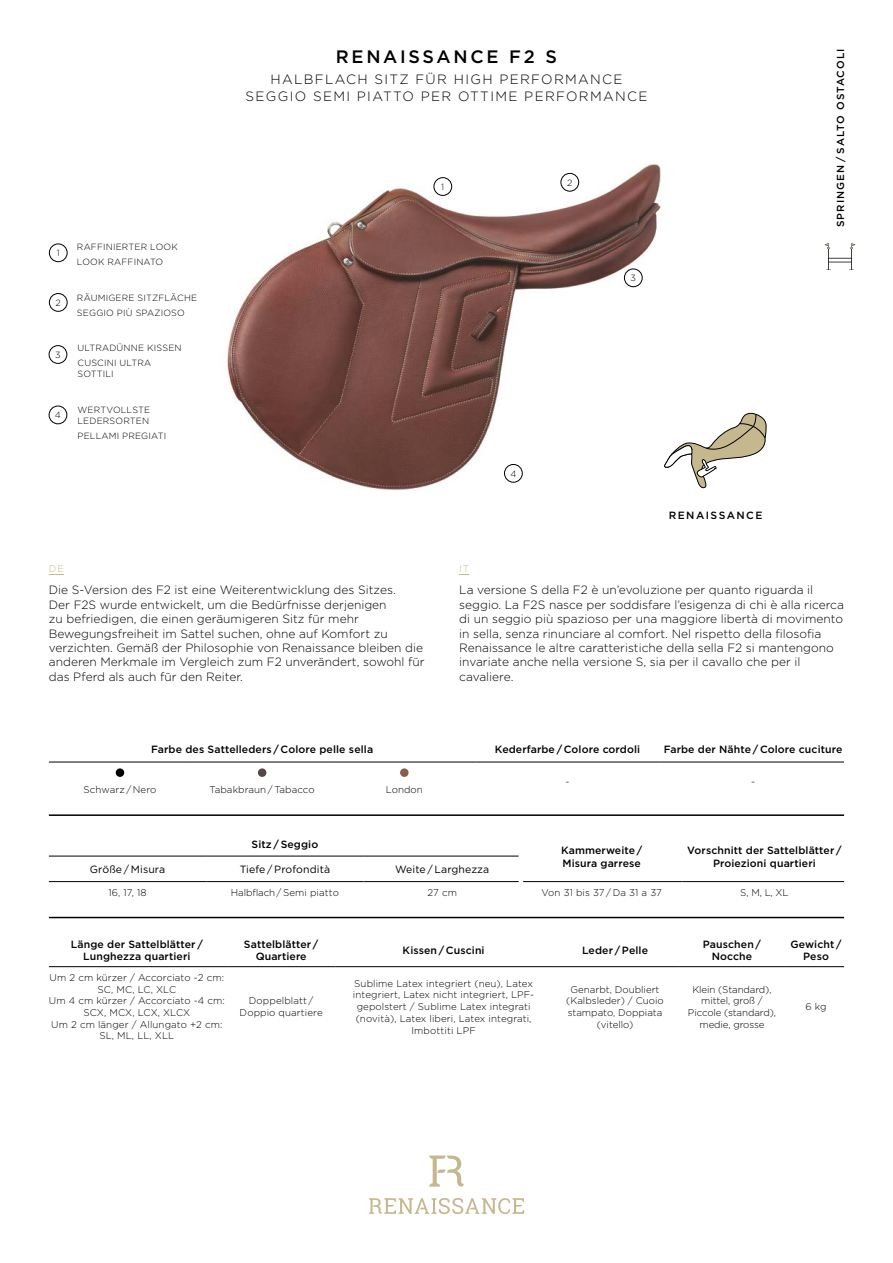
<style>
.page{position:relative;width:893px;height:1263px;background:#fff}
.page>*{position:absolute;margin:0;border:0;box-sizing:border-box;transform-origin:0 0}
.t1{font:500 18px "Gotham";letter-spacing:.15em;color:#000}
.t2{font:300 13.5px/16.5px "Gotham";letter-spacing:.1em;color:#000;text-align:center}
.t3{font:300 12px/14.4px "Gotham";color:#000}
.t4{font:500 10.5px/12.6px "Gotham";letter-spacing:.01em;color:#000;text-align:center}
.t5{font:10.5px "Gotham";letter-spacing:.01em;color:#000}
.t6{font:500 10.5px "Gotham";letter-spacing:.14em;color:#000}
.t7{font:500 10.2px "Gotham";letter-spacing:.1em;color:#000}
.t8{font:300 9.75px/11.7px "Gotham";letter-spacing:.01em;color:#000;text-align:center}
.t9{font:300 9.75px/11.7px "Gotham";letter-spacing:-.01em;color:#000;text-align:center}
.t10{font:300 9.75px "Gotham";color:#c5b88e}
.t11{font:300 9px/15px "Gotham";letter-spacing:.02em;color:#000}
</style>
<div class="page">
<svg style="left:672px;top:412px;width:95px;height:77px"></svg>
<svg style="left:429px;top:1155px;width:35px;height:31px"></svg>
<svg style="left:369px;top:1198px;width:155px;height:16px"></svg>
<svg style="left:49px;top:574px;width:15px;height:1px"></svg>
<hr style="left:49px;top:814px;width:795px;height:2px;background:#000">
<hr style="left:49px;top:917px;width:795px;height:1px;background:#000">
<hr style="left:49px;top:856px;width:157px;height:1px;background:#000">
<hr style="left:206px;top:856px;width:158px;height:1px;background:#000">
<hr style="left:364px;top:856px;width:155px;height:1px;background:#000">
<hr style="left:523px;top:881px;width:159px;height:1px;background:#000">
<hr style="left:682px;top:881px;width:162px;height:1px;background:#000">
<hr style="left:49px;top:881px;width:157px;height:1px;background:#000">
<hr style="left:206px;top:881px;width:158px;height:1px;background:#000">
<hr style="left:364px;top:881px;width:155px;height:1px;background:#000">
<hr style="left:49px;top:762px;width:142px;height:1px;background:#000">
<hr style="left:191px;top:762px;width:142px;height:1px;background:#000">
<hr style="left:333px;top:762px;width:142px;height:1px;background:#000">
<hr style="left:475px;top:762px;width:185px;height:1px;background:#000">
<hr style="left:660px;top:762px;width:184px;height:1px;background:#000">
<div style="left:116px;top:768px;width:8px;height:9px;background:#000;border-radius:50%"></div>
<div style="left:258px;top:768px;width:8px;height:9px;background:#534847;border-radius:50%"></div>
<div style="left:400px;top:768px;width:9px;height:9px;background:#865f50;border-radius:50%"></div>
<div style="left:49px;top:244px;width:18px;height:18px;border:1px solid #000;border-radius:50%"></div>
<div style="left:49px;top:345px;width:18px;height:19px;border:1px solid #000;border-radius:50%"></div>
<div style="left:49px;top:293px;width:18px;height:18px;border:1px solid #000;border-radius:50%"></div>
<div style="left:49px;top:406px;width:18px;height:18px;border:1px solid #000;border-radius:50%"></div>
<svg style="left:825px;top:243px;width:30px;height:27px"></svg>
<hr style="left:49px;top:966px;width:178px;height:1px;background:#000">
<hr style="left:227px;top:966px;width:108px;height:1px;background:#000">
<hr style="left:335px;top:966px;width:217px;height:1px;background:#000">
<hr style="left:552px;top:966px;width:126px;height:1px;background:#000">
<hr style="left:678px;top:966px;width:108px;height:1px;background:#000">
<hr style="left:786px;top:966px;width:58px;height:1px;background:#000">
<img style="left:226px;top:163px;width:446px;height:328px">
<div style="left:434px;top:177px;width:18px;height:19px;border:1px solid #000;border-radius:50%"></div>
<div style="left:624px;top:269px;width:18px;height:18px;border:1px solid #000;border-radius:50%"></div>
<div style="left:561px;top:173px;width:18px;height:18px;border:1px solid #000;border-radius:50%"></div>
<div style="left:504px;top:464px;width:18px;height:18px;border:1px solid #000;border-radius:50%"></div>
<p class="t11" style="left:57px;top:245px;width:5px">1</p>
<p class="t11" style="left:56px;top:295px;width:7px">2</p>
<p class="t11" style="left:55px;top:347px;width:7px">3</p>
<p class="t11" style="left:55px;top:407px;width:7px">4</p>
<p class="t11" style="left:77px;top:239px;width:102px">RAFFINIERTER LOOK<br>LOOK RAFFINATO</p>
<p class="t11" style="left:77px;top:290px;width:122px">RÄUMIGERE SITZFLÄCHE<br>SEGGIO PIÙ SPAZIOSO</p>
<p class="t11" style="left:78px;top:340px;width:106px">ULTRADÜNNE KISSEN<br>CUSCINI ULTRA</p>
<p class="t11" style="left:78px;top:366px;width:38px">SOTTILI</p>
<p class="t11" style="left:78px;top:404px;width:74px;line-height:10.8px">WERTVOLLSTE<br>LEDERSORTEN</p>
<p class="t11" style="left:78px;top:428px;width:90px">PELLAMI PREGIATI</p>
<h1 class="t1" style="left:336px;top:45px;width:223px">RENAISSANCE F2 S</h1>
<p class="t2" style="left:245px;top:71px;width:403px">HALBFLACH SITZ FÜR HIGH PERFORMANCE<br>SEGGIO SEMI PIATTO PER OTTIME PERFORMANCE</p>
<p class="t11" style="left:441px;top:179px;width:5px">1</p>
<p class="t11" style="left:567px;top:175px;width:7px">2</p>
<p class="t11" style="left:631px;top:270px;width:7px">3</p>
<p class="t11" style="left:510px;top:466px;width:7px">4</p>
<p class="t6" style="left:669px;top:508px;width:95px">RENAISSANCE</p>
<p class="t7" style="left:834px;top:227px;width:180px;rotate:-90deg">SPRINGEN / SALTO OSTACOLI</p>
<p class="t10" style="left:49px;top:562px;width:17px">DE</p>
<p class="t3" style="left:49px;top:583px;width:377px">Die S-Version des F2 ist eine Weiterentwicklung des Sitzes.<br>Der F2S wurde entwickelt, um die Bedürfnisse derjenigen<br>zu befriedigen, die einen geräumigeren Sitz für mehr Bewegungsfreiheit im Sattel suchen, ohne auf Komfort zu verzichten. Gemäß der Philosophie von Renaissance bleiben die anderen Merkmale im Vergleich zum F2 unverändert, sowohl für das Pferd als auch für den Reiter.</p>
<p class="t10" style="left:459px;top:562px;width:11px">IT</p>
<p class="t3" style="left:459px;top:583px;width:386px">La versione S della F2 è un’evoluzione per quanto riguarda il seggio. La F2S nasce per soddisfare l’esigenza di chi è alla ricerca di un seggio più spazioso per una maggiore libertà di movimento in sella, senza rinunciare al comfort. Nel rispetto della filosofia Renaissance le altre caratteristiche della sella F2 si mantengono invariate anche nella versione S, sia per il cavallo che per il cavaliere.</p>
<p class="t4" style="left:151px;top:743px;width:224px">Farbe des Sattelleders / Colore pelle sella</p>
<p class="t4" style="left:495px;top:743px;width:147px">Kederfarbe / Colore cordoli</p>
<p class="t4" style="left:664px;top:743px;width:180px">Farbe der Nähte / Colore cuciture</p>
<p class="t8" style="left:84px;top:784px;width:74px">Schwarz / Nero</p>
<p class="t8" style="left:210px;top:784px;width:107px">Tabakbraun / Tabacco</p>
<p class="t8" style="left:386px;top:784px;width:39px">London</p>
<p class="t8" style="left:566px;top:775px;width:5px">-</p>
<p class="t8" style="left:751px;top:775px;width:5px">-</p>
<p class="t4" style="left:252px;top:837px;width:68px">Sitz / Seggio</p>
<p class="t4" style="left:561px;top:844px;width:83px;text-align:left">Kammerweite /<br>Misura garrese</p>
<p class="t4" style="left:687px;top:844px;width:156px">Vorschnitt der Sattelblätter /<br>Proiezioni quartieri</p>
<p class="t5" style="left:90px;top:862px;width:77px">Größe / Misura</p>
<p class="t5" style="left:240px;top:862px;width:92px">Tiefe / Profondità</p>
<p class="t5" style="left:395px;top:862px;width:96px">Weite / Larghezza</p>
<p class="t8" style="left:108px;top:886px;width:40px">16, 17, 18</p>
<p class="t8" style="left:231px;top:886px;width:110px">Halbflach/ Semi piatto</p>
<p class="t8" style="left:427px;top:886px;width:31px">27 cm</p>
<p class="t8" style="left:541px;top:886px;width:122px">Von 31 bis 37 / Da 31 a 37</p>
<p class="t8" style="left:740px;top:886px;width:50px">S, M, L, XL</p>
<p class="t4" style="left:71px;top:937px;width:133px">Länge der Sattelblätter /<br>Lunghezza quartieri</p>
<p class="t4" style="left:244px;top:937px;width:76px">Sattelblätter /<br>Quartiere</p>
<p class="t4" style="left:403px;top:944px;width:83px">Kissen / Cuscini</p>
<p class="t4" style="left:582px;top:944px;width:67px">Leder /Pelle</p>
<p class="t4" style="left:703px;top:937px;width:60px">Pauschen /<br>Nocche</p>
<p class="t4" style="left:791px;top:937px;width:53px">Gewicht /<br>Peso</p>
<p class="t8" style="left:49px;top:971px;width:177px">Um 2 cm kürzer / Accorciato -2 cm:<br>SC, MC, LC, XLC<br>Um 4 cm kürzer / Accorciato -4 cm:<br>SCX, MCX, LCX, XLCX<br>Um 2 cm länger / Allungato +2 cm:<br>SL, ML, LL, XLL</p>
<p class="t8" style="left:353px;top:977px;width:183px">Sublime Latex integriert (neu), Latex integriert, Latex nicht integriert, LPF&shy;gepolstert / Sublime Latex integrati (novità), Latex liberi, Latex integrati, Imbottiti LPF</p>
<p class="t8" style="left:566px;top:983px;width:99px">Genarbt, Doubliert (Kalbsleder) / Cuoio stampato, Doppiata (vitello)</p>
<p class="t9" style="left:688px;top:983px;width:90px">Klein (Standard), mittel, groß /<br>Piccole (standard), medie, grosse</p>
<p class="t8" style="left:240px;top:995px;width:85px">Doppelblatt /<br>Doppio quartiere</p>
<p class="t8" style="left:805px;top:1000px;width:23px">6 kg</p>
</div>
